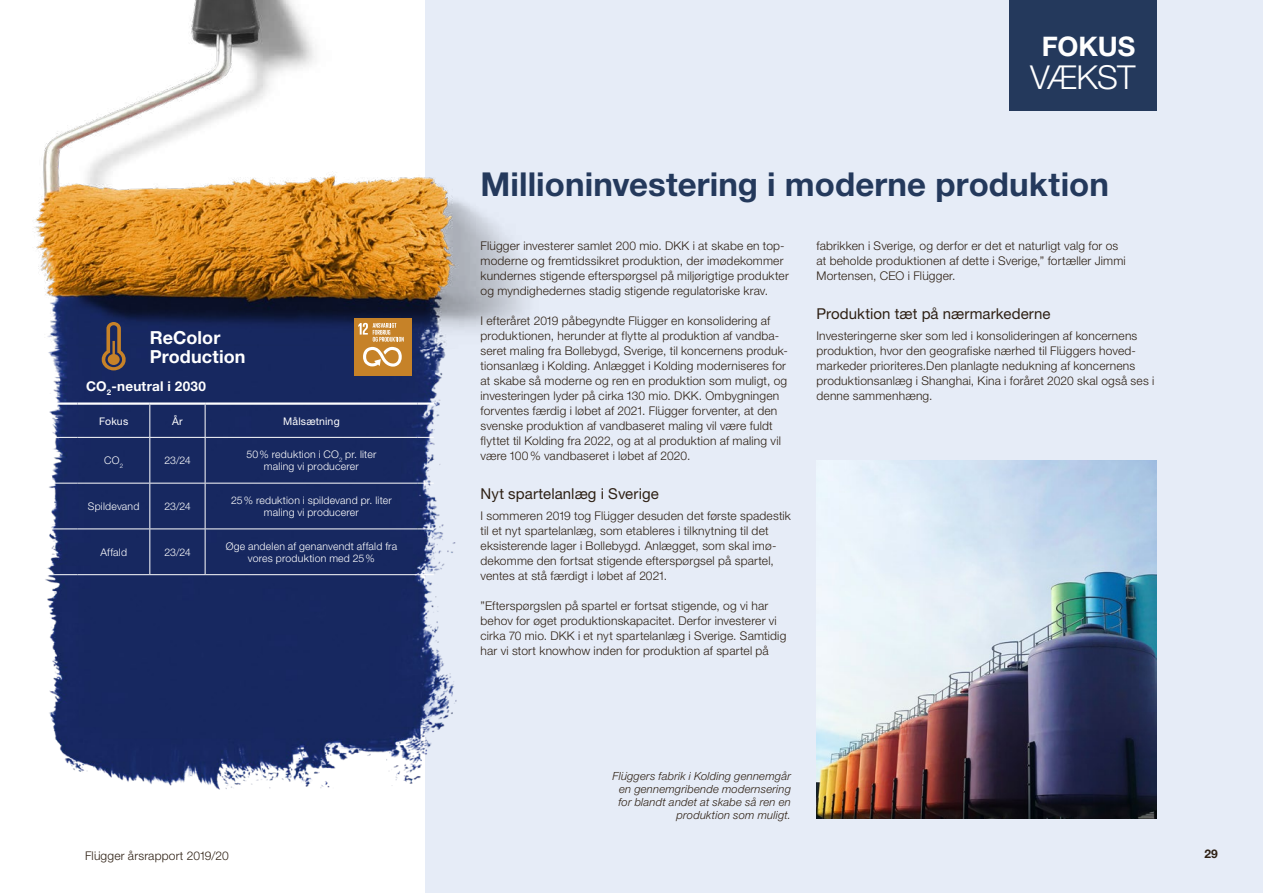
<style>
.page{position:relative;width:1263px;height:893px;background:#fff}
.page>*{position:absolute;margin:0;border:0;box-sizing:border-box;transform-origin:0 0}
.t1{font:700 33px "Flugger";letter-spacing:.005em;color:#24395c}
.t2{font:300 33px "Flugger";letter-spacing:-.025em;color:#fff}
.t3{font:700 27px "Flugger";letter-spacing:-.005em;color:#fff}
.t4{font:700 18px/19.5px "Flugger";letter-spacing:.005em;color:#fff}
.t5{font:15px "Flugger Roman";letter-spacing:.005em;color:#2e2014}
.t6{font:700 13.5px "Flugger";letter-spacing:.02em;color:#fff}
.t7{font:300 12px/15px "Flugger";letter-spacing:.015em;color:#2e2014}
.t8{font:700 12px "Flugger";color:#2e2014}
.t9{font:italic 300 11.25px/12.8px "Flugger";letter-spacing:.015em;color:#2e2014;text-align:right}
.t10{font:300 10.5px/12px "Flugger";letter-spacing:.02em;color:#fff;text-align:center}
.t11{font:10.5px "Flugger Roman";letter-spacing:.015em;color:#fff}
</style>
<div class="page">
<div style="left:425px;top:0;width:838px;height:893px;background:#e6ecf7"></div>
<img style="left:816px;top:460px;width:341px;height:359px">
<img style="left:34px;top:0;width:491px;height:790px">
<hr style="left:35px;top:402px;width:43px;height:3px;background:#fff">
<hr style="left:78px;top:402px;width:72px;height:3px;background:#fff">
<hr style="left:150px;top:402px;width:55px;height:3px;background:#fff">
<hr style="left:205px;top:402px;width:213px;height:3px;background:#fff">
<hr style="left:418px;top:402px;width:16px;height:3px;background:#fff">
<hr style="left:149px;top:405px;width:1px;height:32px;background:#fff">
<hr style="left:205px;top:405px;width:1px;height:32px;background:#fff">
<hr style="left:35px;top:437px;width:43px;height:1px;background:#fff">
<hr style="left:78px;top:437px;width:72px;height:1px;background:#fff">
<hr style="left:150px;top:437px;width:55px;height:1px;background:#fff">
<hr style="left:149px;top:438px;width:1px;height:45px;background:#fff">
<hr style="left:205px;top:437px;width:213px;height:1px;background:#fff">
<hr style="left:205px;top:438px;width:1px;height:45px;background:#fff">
<svg style="left:418px;top:437px;width:16px;height:1px"></svg>
<hr style="left:35px;top:483px;width:43px;height:1px;background:#fff">
<hr style="left:78px;top:483px;width:72px;height:1px;background:#fff">
<hr style="left:150px;top:483px;width:55px;height:1px;background:#fff">
<hr style="left:149px;top:483px;width:1px;height:45px;background:#fff">
<hr style="left:205px;top:483px;width:213px;height:1px;background:#fff">
<hr style="left:205px;top:483px;width:1px;height:45px;background:#fff">
<svg style="left:418px;top:483px;width:16px;height:1px"></svg>
<hr style="left:35px;top:528px;width:43px;height:1px;background:#fff">
<hr style="left:78px;top:528px;width:72px;height:1px;background:#fff">
<hr style="left:150px;top:528px;width:55px;height:1px;background:#fff">
<hr style="left:149px;top:529px;width:1px;height:45px;background:#fff">
<hr style="left:205px;top:528px;width:213px;height:1px;background:#fff">
<hr style="left:205px;top:529px;width:1px;height:45px;background:#fff">
<svg style="left:418px;top:528px;width:16px;height:1px"></svg>
<hr style="left:35px;top:574px;width:43px;height:1px;background:#fff">
<hr style="left:78px;top:574px;width:72px;height:1px;background:#fff">
<hr style="left:150px;top:574px;width:55px;height:1px;background:#fff">
<hr style="left:205px;top:574px;width:213px;height:1px;background:#fff">
<svg style="left:418px;top:574px;width:16px;height:1px"></svg>
<svg style="left:101px;top:322px;width:26px;height:48px"></svg>
<div style="left:354px;top:318px;width:57px;height:58px;background:#c68228"></div>
<svg style="left:358px;top:323px;width:46px;height:44px"></svg>
<div style="left:1009px;top:0;width:148px;height:111px;background:#24395c"></div>
<h2 class="t3" style="left:1042px;top:30px;width:95px">FOKUS</h2>
<h1 class="t2" style="left:1030px;top:58px;width:107px">VÆKST</h1>
<h3 class="t4" style="left:150px;top:327px;width:97px">ReColor<br>Production</h3>
<p class="t6" style="left:86px;top:378px;width:122px">CO<sub>2</sub>-neutral i 2030</p>
<p class="t11" style="left:99px;top:415px;width:31px">Fokus</p>
<p class="t11" style="left:172px;top:415px;width:12px">År</p>
<p class="t11" style="left:283px;top:415px;width:58px">Målsætning</p>
<p class="t10" style="left:104px;top:454px;width:20px">CO<sub>2</sub></p>
<p class="t10" style="left:164px;top:454px;width:28px">23/24</p>
<p class="t10" style="left:246px;top:448px;width:131px">50% reduktion i CO<sub>2</sub> pr. liter maling vi producerer</p>
<p class="t10" style="left:88px;top:500px;width:53px">Spildevand</p>
<p class="t10" style="left:164px;top:500px;width:28px">23/24</p>
<p class="t10" style="left:231px;top:494px;width:162px">25% reduktion i spildevand pr. liter maling vi producerer</p>
<p class="t10" style="left:100px;top:546px;width:28px">Affald</p>
<p class="t10" style="left:164px;top:546px;width:28px">23/24</p>
<p class="t10" style="left:226px;top:540px;width:173px">Øge andelen af genanvendt affald fra vores produktion med 25%</p>
<h1 class="t1" style="left:480px;top:163px;width:630px">Millioninvestering i moderne produktion</h1>
<p class="t7" style="left:480px;top:238px;width:310px">Flügger investerer samlet 200 mio. DKK i at skabe en top&shy;moderne og fremtidssikret produktion, der imødekommer kundernes stigende efterspørgsel på miljørigtige produkter og myndighedernes stadig stigende regulatoriske krav.</p>
<p class="t7" style="left:480px;top:313px;width:309px">I efteråret 2019 påbegyndte Flügger en konsolidering af produktionen, herunder at flytte al produktion af vandba&shy;seret maling fra Bollebygd, Sverige, til koncernens produk&shy;tionsanlæg i Kolding. Anlægget i Kolding moderniseres for at skabe så moderne og ren en produktion som muligt, og investeringen lyder på cirka 130 mio. DKK. Ombygningen forventes færdig i løbet af 2021. Flügger forventer, at den svenske produktion af vandbaseret maling vil være fuldt flyttet til Kolding fra 2022, og at al produktion af maling vil være 100% vandbaseret i løbet af 2020.</p>
<p class="t5" style="left:480px;top:485px;width:180px">Nyt spartelanlæg i Sverige</p>
<p class="t7" style="left:480px;top:508px;width:312px">I sommeren 2019 tog Flügger desuden det første spadestik til et nyt spartelanlæg, som etableres i tilknytning til det eksisterende lager i Bollebygd. Anlægget, som skal imø&shy;dekomme den fortsat stigende efterspørgsel på spartel, ventes at stå færdigt i løbet af 2021.</p>
<p class="t7" style="left:480px;top:598px;width:307px">”Efterspørgslen på spartel er fortsat stigende, og vi har behov for øget produktionskapacitet. Derfor investerer vi cirka 70 mio. DKK i et nyt spartelanlæg i Sverige. Samtidig har vi stort knowhow inden for produktion af spartel på</p>
<p class="t7" style="left:816px;top:238px;width:311px">fabrikken i Sverige, og derfor er det et naturligt valg for os at beholde produktionen af dette i Sverige,” fortæller Jimmi<br>Mortensen, CEO i Flügger.</p>
<p class="t5" style="left:816px;top:305px;width:236px">Produktion tæt på nærmarkederne</p>
<p class="t7" style="left:816px;top:328px;width:339px">Investeringerne sker som led i konsolideringen af koncernens produktion, hvor den geografiske nærhed til Flüggers hoved&shy;markeder prioriteres.Den planlagte nedukning af koncernens produktionsanlæg i Shanghai, Kina i foråret 2020 skal også ses i denne sammenhæng.</p>
<p class="t9" style="left:612px;top:770px;width:180px">Flüggers fabrik i Kolding gennemgår en gennemgribende modernsering for blandt andet at skabe så ren en produktion som muligt.</p>
<p class="t7" style="left:85px;top:848px;width:145px">Flügger årsrapport 2019/20</p>
<p class="t8" style="left:1204px;top:847px;width:15px">29</p>
</div>
